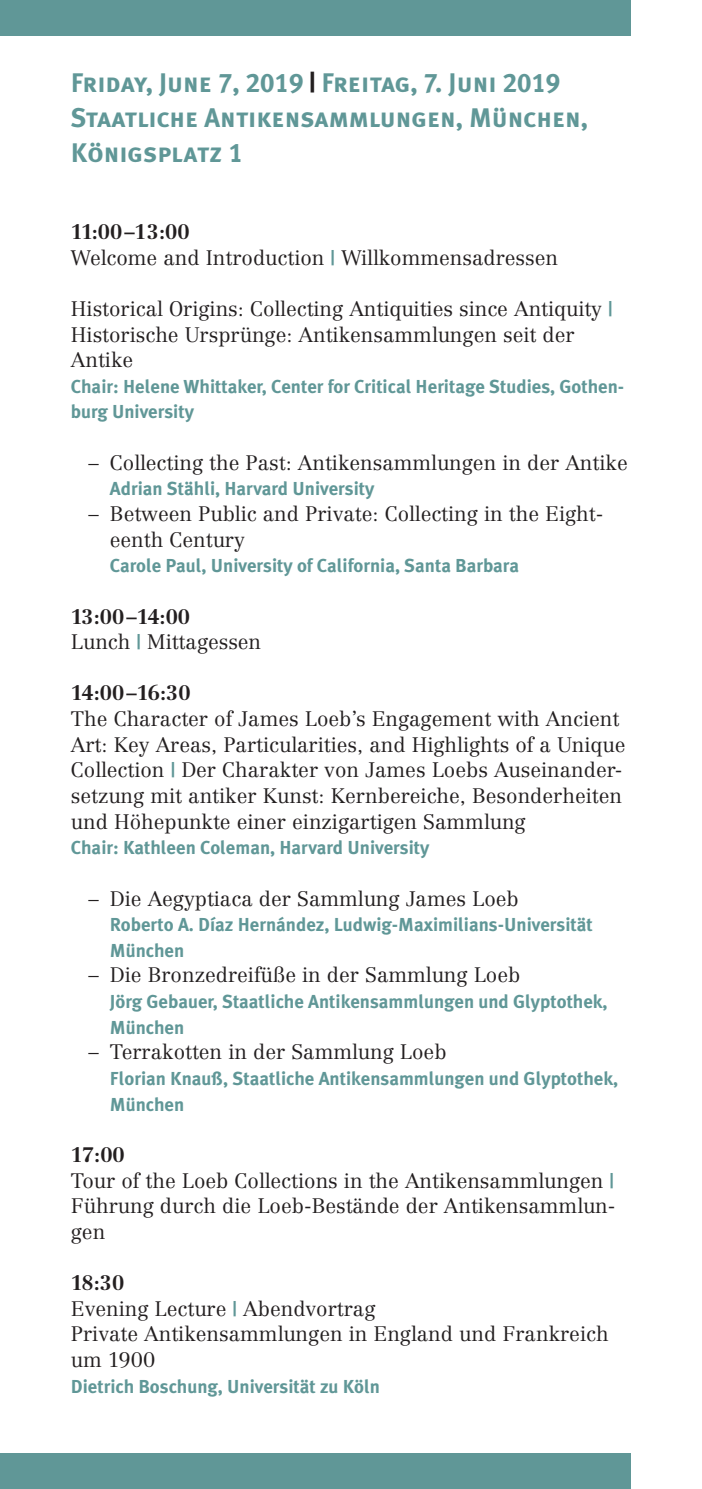
<style>
.page{position:relative;width:702px;height:1489px;background:#fff}
.page>*{position:absolute;margin:0;border:0;box-sizing:border-box;transform-origin:0 0}
.t1{font:27px/35px "Meta Plus Bold Caps";color:#609797}
.t2{font:300 20.5px/25.5px "Centennial";color:#231f20}
.t3{font:700 20.5px "Centennial";color:#231f20}
.t4{font:700 18.75px/25.5px "Meta Plus";color:#609797}
.s1{color:#231f20}
.s2{font-weight:900;color:#609797}
</style>
<div class="page">
<div style="left:0;top:1453px;width:631px;height:35px;background:#609797"></div>
<div style="left:0;top:0;width:631px;height:35px;background:#609797"></div>
<p class="t1" style="left:71px;top:65px;width:491px">Friday, June 7, 2019 <span class="s1">|</span> Freitag, 7. Juni 2019</p>
<p class="t1" style="left:71px;top:100px;width:518px">Staatliche Antikensammlungen, München,<br>Königsplatz 1</p>
<p class="t3" style="left:71px;top:223px;width:120px">11:00–13:00</p>
<p class="t2" style="left:71px;top:246px;width:488px">Welcome and Introduction <span class="s2">|</span> Willkommensadressen</p>
<p class="t2" style="left:71px;top:297px;width:543px">Historical Origins: Collecting Antiquities since Antiquity <span class="s2">|<br></span>Historische Ursprünge: Antikensammlungen seit der<br>Antike</p>
<p class="t4" style="left:71px;top:375px;width:555px">Chair: Helene Whittaker, Center for Critical Heritage Studies, Gothen&shy;burg University</p>
<p class="t2" style="left:89px;top:451px;width:540px">– Collecting the Past: Antikensammlungen in der Antike</p>
<p class="t4" style="left:110px;top:477px;width:266px">Adrian Stähli, Harvard University</p>
<p class="t2" style="left:110px;top:502px;width:495px;text-indent:-21px">– Between Public and Private: Collecting in the Eight - eenth Century</p>
<p class="t4" style="left:110px;top:554px;width:410px">Carole Paul, University of California, Santa Barbara</p>
<p class="t3" style="left:71px;top:608px;width:121px">13:00–14:00</p>
<p class="t2" style="left:71px;top:631px;width:192px">Lunch <span class="s2">|</span> Mittagessen</p>
<p class="t3" style="left:71px;top:684px;width:121px">14:00–16:30</p>
<p class="t2" style="left:71px;top:707px;width:556px">The Character of James Loeb’s Engagement with Ancient Art: Key Areas, Particularities, and Highlights of a Unique Collection <span class="s2">|</span> Der Charakter von James Loebs Auseinander&shy;setzung mit antiker Kunst: Kernbereiche, Besonderheiten und Höhepunkte einer einzigartigen Sammlung</p>
<p class="t4" style="left:71px;top:836px;width:360px">Chair: Kathleen Coleman, Harvard University</p>
<p class="t2" style="left:89px;top:887px;width:431px">– Die Aegyptiaca der Sammlung James Loeb</p>
<p class="t4" style="left:110px;top:913px;width:484px">Roberto A. Díaz Hernández, Ludwig-Maximilians-Universität<br>München</p>
<p class="t2" style="left:89px;top:964px;width:433px">– Die Bronzedreifüße in der Sammlung Loeb</p>
<p class="t4" style="left:110px;top:990px;width:499px">Jörg Gebauer, Staatliche Antikensammlungen und Glyptothek,<br>München</p>
<p class="t2" style="left:89px;top:1041px;width:359px">– Terrakotten in der Sammlung Loeb</p>
<p class="t4" style="left:110px;top:1067px;width:509px">Florian Knauß, Staatliche Antikensammlungen und Glyptothek,<br>München</p>
<p class="t3" style="left:71px;top:1146px;width:55px">17:00</p>
<p class="t2" style="left:71px;top:1169px;width:546px;text-align:justify">Tour of the Loeb Collections in the Antikensammlungen <span class="s2">| </span>Führung durch die Loeb-Bestände der Antikensammlun&shy;gen</p>
<p class="t3" style="left:71px;top:1274px;width:55px">18:30</p>
<p class="t2" style="left:71px;top:1297px;width:306px">Evening Lecture <span class="s2">|</span> Abendvortrag</p>
<p class="t2" style="left:71px;top:1322px;width:539px">Private Antikensammlungen in England und Frankreich um 1900</p>
<p class="t4" style="left:71px;top:1374px;width:310px">Dietrich Boschung, Universität zu Köln</p>
</div>
